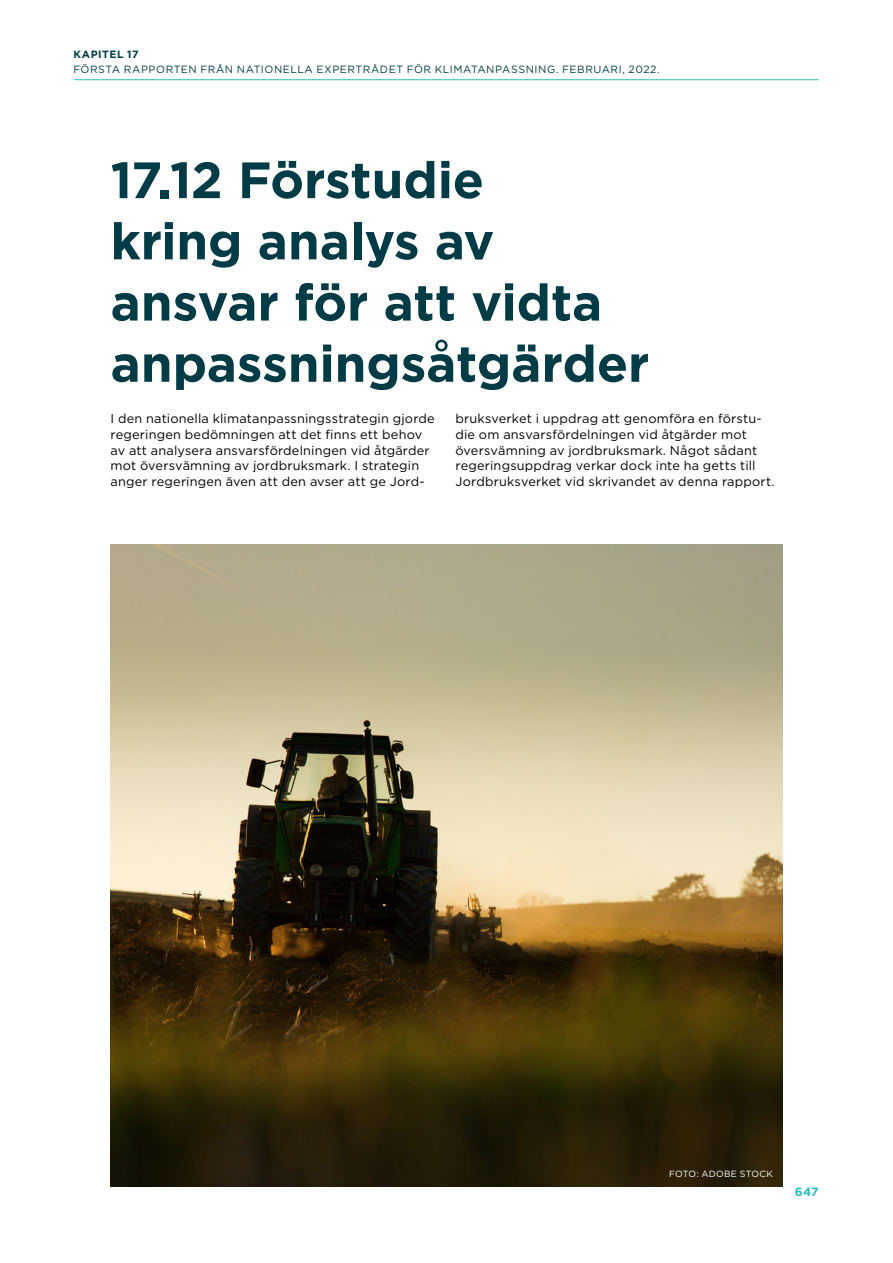
<style>
.page{position:relative;width:893px;height:1263px;background:#fff}
.page>*{position:absolute;margin:0;border:0;box-sizing:border-box;transform-origin:0 0}
.t1{font:700 51px/61.2px "Gotham";letter-spacing:-.005em;color:#003b46}
.t2{font:12.75px/15.8px "Gotham";letter-spacing:.015em;color:#000}
.t3{font:700 12px "Gotham";color:#29c0bc}
.t4{font:10.5px "Gotham";letter-spacing:.05em;color:#003b46}
.t5{font:700 10.5px "Gotham";letter-spacing:.045em;color:#003b46}
.t6{font:9px "Gotham";letter-spacing:.03em;color:#fff}
</style>
<div class="page">
<hr style="left:74px;top:79px;width:745px;height:1px;background:#29c0bc">
<img style="left:111px;top:544px;width:671px;height:642px">
<p class="t5" style="left:73px;top:47px;width:67px">KAPITEL 17</p>
<p class="t4" style="left:73px;top:63px;width:588px">FÖRSTA RAPPORTEN FRÅN NATIONELLA EXPERTRÅDET FÖR KLIMATANPASSNING. FEBRUARI, 2022.</p>
<h1 class="t1" style="left:111px;top:149px;width:540px">17.12 Förstudie<br>kring analys av ansvar för att vidta anpassningsåtgärder</h1>
<p class="t2" style="left:111px;top:410px;width:326px">I den nationella klimatanpassningsstrategin gjorde regeringen bedömningen att det finns ett behov av att analysera ansvarsfördelningen vid åtgärder mot översvämning av jordbruksmark. I strategin anger regeringen även att den avser att ge Jord-</p>
<p class="t2" style="left:455px;top:410px;width:321px">bruksverket i uppdrag att genomföra en förstu&shy;die om ansvarsfördelningen vid åtgärder mot översvämning av jordbruksmark. Något sådant regeringsuppdrag verkar dock inte ha getts till Jordbruksverket vid skrivandet av denna rapport.</p>
<p class="t6" style="left:669px;top:1168px;width:105px">FOTO: ADOBE STOCK</p>
<p class="t3" style="left:795px;top:1184px;width:25px">647</p>
</div>
